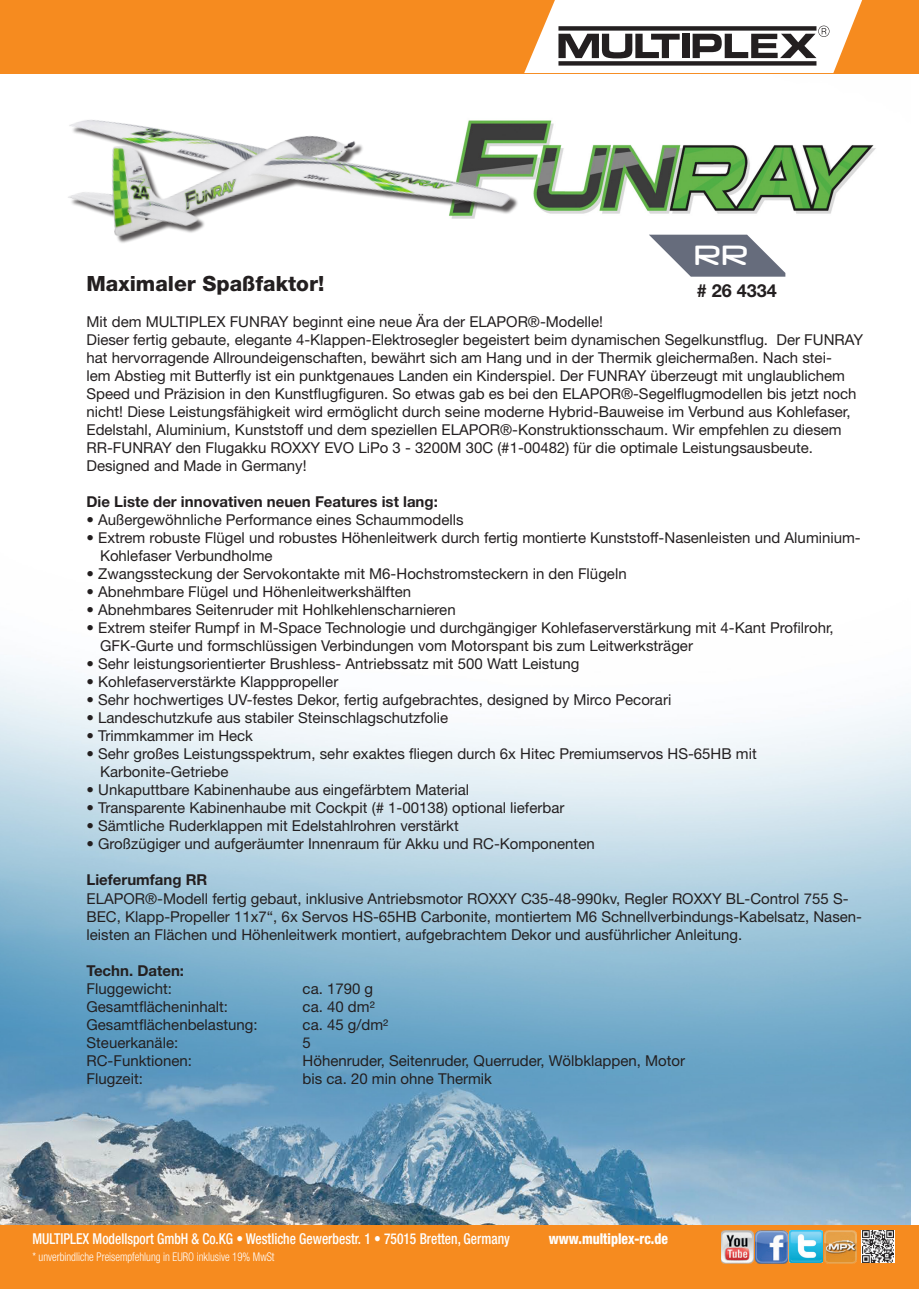
<style>
.page{position:relative;width:919px;height:1289px;background:#fff}
.page>*{position:absolute;margin:0;border:0;box-sizing:border-box;transform-origin:0 0}
.t1{font:500 79.2px "Bank Gothic BT";letter-spacing:-.03em;color:#231f20;scale:.91 1}
.t2{font:500 32.7px "Neuropol";color:#fff}
.t3{font:800 21px "Helvetica Neue";color:#231f20}
.t4{font:700 18px "Helvetica Neue";color:#231f20}
.t5{font:15px/18px "Helvetica Neue";color:#231f20}
.t6{font:500 condensed 15px "Helvetica Neue LT Std";color:#fff;scale:.9 1}
.t7{font:700 15px "Helvetica Neue";color:#231f20}
.t8{font:800 condensed 15px "Helvetica Neue LT Std";color:#fff;scale:.9 1}
.t9{font:300 condensed 12px "Helvetica Neue";color:#fff;scale:.9 1}
</style>
<div class="page">
<img style="left:0;top:73px;width:910px;height:1152px">
<img style="left:49px;top:73px;width:468px;height:216px">
<svg style="left:648px;top:235px;width:137px;height:42px"></svg>
<div style="left:0;top:0;width:918px;height:73px;background:#f68b1f"></div>
<svg style="left:524px;top:0;width:338px;height:73px;background:#cabfb6"></svg>
<div style="left:0;top:1225px;width:918px;height:63px;background:#f68b1f"></div>
<svg style="left:861px;top:1230px;width:33px;height:32px"></svg>
<img style="left:862px;top:1230px;width:31px;height:32px">
<img style="left:721px;top:1230px;width:32px;height:33px">
<img style="left:755px;top:1230px;width:67px;height:33px">
<img style="left:824px;top:1230px;width:32px;height:33px">
<h2 class="t2" style="left:693px;top:239px;width:55px">RR</h2>
<p class="t4" style="left:696px;top:279px;width:82px"># 26 4334</p>
<h3 class="t3" style="left:86px;top:271px;width:239px">Maximaler Spaßfaktor!</h3>
<p class="t5" style="left:86px;top:313px;width:778px">Mit dem MULTIPLEX FUNRAY beginnt eine neue Ära der ELAPOR®-Modelle!<br>Dieser fertig gebaute, elegante 4-Klappen-Elektrosegler begeistert beim dynamischen Segelkunstflug. Der FUNRAY hat hervorragende Allroundeigenschaften, bewährt sich am Hang und in der Thermik gleichermaßen. Nach stei-<br>lem Abstieg mit Butterfly ist ein punktgenaues Landen ein Kinderspiel. Der FUNRAY überzeugt mit unglaublichem Speed und Präzision in den Kunstflugfiguren. So etwas gab es bei den ELAPOR®-Segelflugmodellen bis jetzt noch nicht! Diese Leistungsfähigkeit wird ermöglicht durch seine moderne Hybrid-Bauweise im Verbund aus Kohlefaser, Edelstahl, Aluminium, Kunststoff und dem speziellen ELAPOR®-Konstruktionsschaum. Wir empfehlen zu diesem RR-FUNRAY den Flugakku ROXXY EVO LiPo 3 - 3200M 30C (#1-00482) für die optimale Leistungsausbeute.<br>Designed and Made in Germany!</p>
<p class="t7" style="left:86px;top:492px;width:353px">Die Liste der innovativen neuen Features ist lang:</p>
<p class="t5" style="left:86px;top:511px;width:378px">• Außergewöhnliche Performance eines Schaummodells</p>
<p class="t5" style="left:100px;top:529px;width:762px;text-indent:-14px">• Extrem robuste Flügel und robustes Höhenleitwerk durch fertig montierte Kunststoff-Nasenleisten und Aluminium-<br>Kohlefaser Verbundholme</p>
<p class="t5" style="left:86px;top:565px;width:541px">• Zwangssteckung der Servokontakte mit M6-Hochstromsteckern in den Flügeln</p>
<p class="t5" style="left:86px;top:583px;width:326px">• Abnehmbare Flügel und Höhenleitwerkshälften</p>
<p class="t5" style="left:86px;top:601px;width:370px">• Abnehmbares Seitenruder mit Hohlkehlenscharnieren</p>
<p class="t5" style="left:100px;top:619px;width:735px;text-indent:-14px">• Extrem steifer Rumpf in M-Space Technologie und durchgängiger Kohlefaserverstärkung mit 4-Kant Profilrohr,<br>GFK-Gurte und formschlüssigen Verbindungen vom Motorspant bis zum Leitwerksträger</p>
<p class="t5" style="left:86px;top:655px;width:494px">• Sehr leistungsorientierter Brushless- Antriebssatz mit 500 Watt Leistung</p>
<p class="t5" style="left:86px;top:673px;width:253px">• Kohlefaserverstärkte Klapppropeller</p>
<p class="t5" style="left:86px;top:691px;width:586px">• Sehr hochwertiges UV-festes Dekor, fertig aufgebrachtes, designed by Mirco Pecorari</p>
<p class="t5" style="left:86px;top:709px;width:363px">• Landeschutzkufe aus stabiler Steinschlagschutzfolie</p>
<p class="t5" style="left:86px;top:727px;width:168px">• Trimmkammer im Heck</p>
<p class="t5" style="left:100px;top:745px;width:658px;text-indent:-14px">• Sehr großes Leistungsspektrum, sehr exaktes fliegen durch 6x Hitec Premiumservos HS-65HB mit<br>Karbonite-Getriebe</p>
<p class="t5" style="left:86px;top:781px;width:384px">• Unkaputtbare Kabinenhaube aus eingefärbtem Material</p>
<p class="t5" style="left:86px;top:799px;width:479px">• Transparente Kabinenhaube mit Cockpit (# 1-00138) optional lieferbar</p>
<p class="t5" style="left:86px;top:817px;width:374px">• Sämtliche Ruderklappen mit Edelstahlrohren verstärkt</p>
<p class="t5" style="left:86px;top:835px;width:509px">• Großzügiger und aufgeräumter Innenraum für Akku und RC-Komponenten</p>
<p class="t7" style="left:86px;top:870px;width:122px">Lieferumfang RR</p>
<p class="t5" style="left:86px;top:889px;width:777px">ELAPOR®-Modell fertig gebaut, inklusive Antriebsmotor ROXXY C35-48-990kv, Regler ROXXY BL-Control 755 S-<br>BEC, Klapp-Propeller 11x7“, 6x Servos HS-65HB Carbonite, montiertem M6 Schnellverbindungs-Kabelsatz, Nasen&shy;leisten an Flächen und Höhenleitwerk montiert, aufgebrachtem Dekor und ausführlicher Anleitung.</p>
<p class="t7" style="left:86px;top:960px;width:99px">Techn. Daten:</p>
<p class="t5" style="left:86px;top:979px;width:87px">Fluggewicht:</p>
<p class="t5" style="left:302px;top:979px;width:72px">ca. 1790 g</p>
<p class="t5" style="left:86px;top:997px;width:143px">Gesamtflächeninhalt:</p>
<p class="t5" style="left:302px;top:997px;width:73px">ca. 40 dm²</p>
<p class="t5" style="left:86px;top:1015px;width:173px">Gesamtflächenbelastung:</p>
<p class="t5" style="left:302px;top:1015px;width:87px">ca. 45 g/dm²</p>
<p class="t5" style="left:86px;top:1033px;width:93px">Steuerkanäle:</p>
<p class="t5" style="left:302px;top:1033px;width:10px">5</p>
<p class="t5" style="left:86px;top:1051px;width:107px">RC-Funktionen:</p>
<p class="t5" style="left:302px;top:1051px;width:384px">Höhenruder, Seitenruder, Querruder, Wölbklappen, Motor</p>
<p class="t5" style="left:86px;top:1069px;width:58px">Flugzeit:</p>
<p class="t5" style="left:302px;top:1069px;width:191px">bis ca. 20 min ohne Thermik</p>
<h1 class="t1" style="left:25px;top:907px;width:526px">Perfekt für:</h1>
<p class="t6" style="left:32px;top:1230px;width:532px">MULTIPLEX Modellsport GmbH &amp; Co.KG • Westliche Gewerbestr. 1 • 75015 Bretten, Germany</p>
<p class="t8" style="left:549px;top:1229px;width:134px">www.multiplex-rc.de</p>
<p class="t9" style="left:32px;top:1249px;width:271px">* unverbindliche Preisempfehlung in EURO inklusive 19% MwSt</p>
</div>
